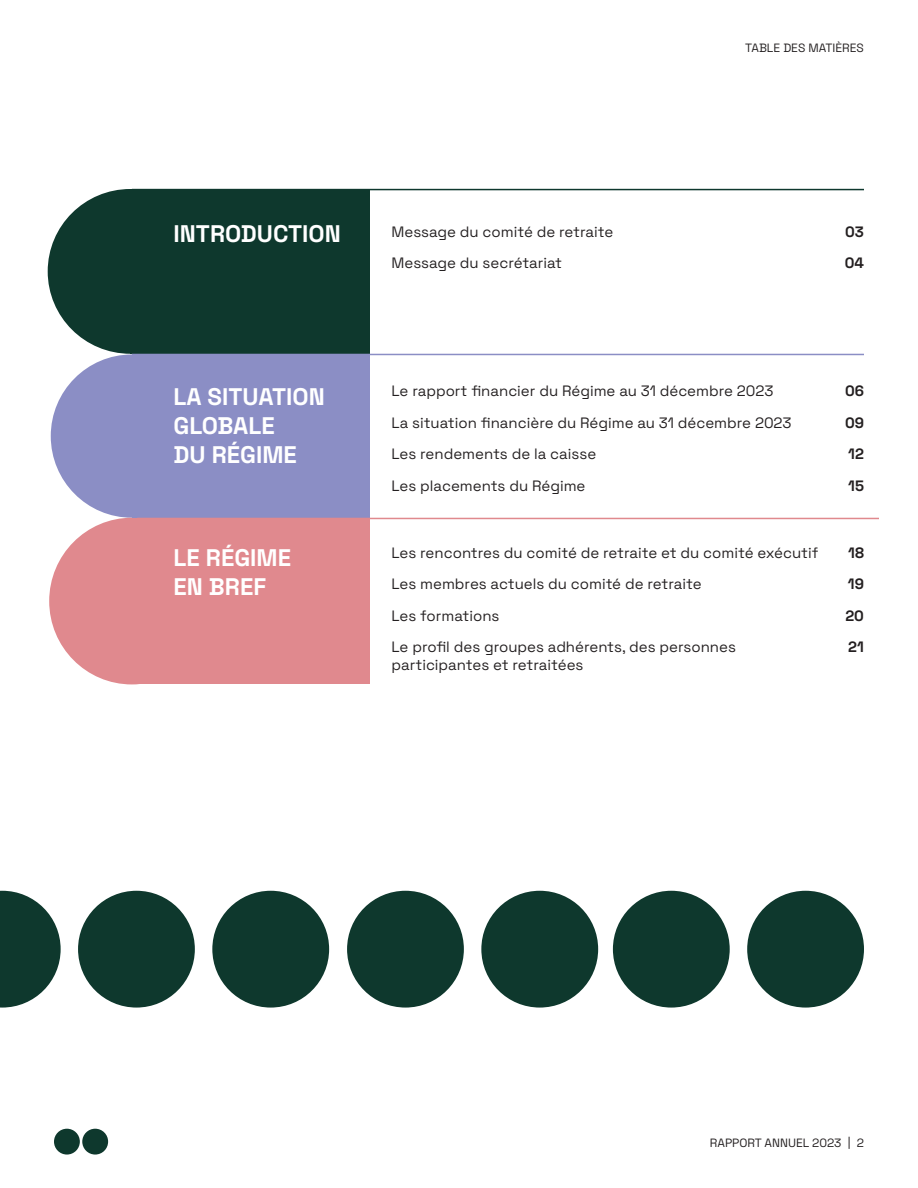
<style>
.page{position:relative;width:918px;height:1188px;background:#fff}
.page>*{position:absolute;margin:0;border:0;box-sizing:border-box;transform-origin:0 0}
.space_grotesk__italic{font:700 24px "Space Grotesk";color:#fff}
.space_grotesk__italic-2{font:15px/18px "Space Grotesk";color:#231f20}
.space_grotesk__italic-3{font:700 15px "Space Grotesk";color:#231f20}
.t1{font:12px "Space Grotesk";color:#231f20}
</style>
<div class="page">
<div style="left:82px;top:1129px;width:26px;height:26px;background:#0e382d;border-radius:50%"></div>
<div style="left:54px;top:1129px;width:26px;height:26px;background:#0e382d;border-radius:50%"></div>
<div style="left:747px;top:891px;width:117px;height:117px;background:#0e382d;border-radius:50%"></div>
<div style="left:481px;top:891px;width:117px;height:117px;background:#0e382d;border-radius:50%"></div>
<div style="left:212px;top:891px;width:117px;height:117px;background:#0e382d;border-radius:50%"></div>
<div style="left:613px;top:891px;width:117px;height:117px;background:#0e382d;border-radius:50%"></div>
<div style="left:347px;top:891px;width:117px;height:117px;background:#0e382d;border-radius:50%"></div>
<div style="left:78px;top:891px;width:117px;height:117px;background:#0e382d;border-radius:50%"></div>
<svg style="left:0;top:891px;width:61px;height:117px"></svg>
<div style="left:48px;top:189px;width:165px;height:165px;background:#0e382d;border-radius:50%"></div>
<div style="left:51px;top:354px;width:162px;height:164px;background:#8b8ec5;border-radius:50%"></div>
<div style="left:49px;top:518px;width:165px;height:166px;background:#e0898e;border-radius:50%"></div>
<div style="left:130px;top:189px;width:239px;height:165px;background:#0e382d"></div>
<div style="left:132px;top:354px;width:237px;height:164px;background:#8b8ec5"></div>
<div style="left:133px;top:518px;width:236px;height:166px;background:#e0898e"></div>
<hr style="left:132px;top:189px;width:732px;height:1px;background:#0e382d">
<hr style="left:132px;top:354px;width:732px;height:1px;background:#8b8ec5">
<hr style="left:137px;top:518px;width:742px;height:1px;background:#e0898e">
<p class="t1" style="left:745px;top:39px;width:120px">TABLE DES MATIÈRES</p>
<p class="space_grotesk__italic" style="left:174px;top:215px;width:169px">INTRODUCTION</p>
<p class="space_grotesk__italic-2" style="left:392px;top:222px;width:223px">Message du comité de retraite</p>
<p class="space_grotesk__italic-2" style="left:392px;top:253px;width:172px">Message du secrétariat</p>
<p class="space_grotesk__italic-3" style="left:845px;top:220px;width:20px">03</p>
<p class="space_grotesk__italic-3" style="left:845px;top:251px;width:21px">04</p>
<p class="space_grotesk__italic" style="left:174px;top:378px;width:153px">LA SITUATION</p>
<p class="space_grotesk__italic" style="left:174px;top:407px;width:103px">GLOBALE</p>
<p class="space_grotesk__italic" style="left:174px;top:436px;width:125px">DU RÉGIME</p>
<p class="space_grotesk__italic-2" style="left:392px;top:381px;width:384px">Le rapport financier du Régime au 31 décembre 2023</p>
<p class="space_grotesk__italic-2" style="left:392px;top:413px;width:402px">La situation financière du Régime au 31 décembre 2023</p>
<p class="space_grotesk__italic-2" style="left:392px;top:444px;width:206px">Les rendements de la caisse</p>
<p class="space_grotesk__italic-2" style="left:392px;top:476px;width:196px">Les placements du Régime</p>
<p class="space_grotesk__italic-3" style="left:845px;top:379px;width:20px">06</p>
<p class="space_grotesk__italic-3" style="left:845px;top:411px;width:20px">09</p>
<p class="space_grotesk__italic-3" style="left:848px;top:442px;width:17px">12</p>
<p class="space_grotesk__italic-3" style="left:848px;top:474px;width:17px">15</p>
<p class="space_grotesk__italic" style="left:174px;top:539px;width:119px">LE RÉGIME</p>
<p class="space_grotesk__italic" style="left:174px;top:568px;width:94px">EN BREF</p>
<p class="space_grotesk__italic-2" style="left:392px;top:543px;width:429px">Les rencontres du comité de retraite et du comité exécutif</p>
<p class="space_grotesk__italic-2" style="left:392px;top:574px;width:312px">Les membres actuels du comité de retraite</p>
<p class="space_grotesk__italic-2" style="left:392px;top:606px;width:109px">Les formations</p>
<p class="space_grotesk__italic-2" style="left:392px;top:637px;width:346px">Le profil des groupes adhérents, des personnes participantes et retraitées</p>
<p class="space_grotesk__italic-3" style="left:848px;top:541px;width:17px">18</p>
<p class="space_grotesk__italic-3" style="left:848px;top:572px;width:18px">19</p>
<p class="space_grotesk__italic-3" style="left:845px;top:604px;width:20px">20</p>
<p class="space_grotesk__italic-3" style="left:848px;top:635px;width:17px">21</p>
<p class="t1" style="left:710px;top:1134px;width:156px">RAPPORT ANNUEL 2023 | 2</p>
</div>
